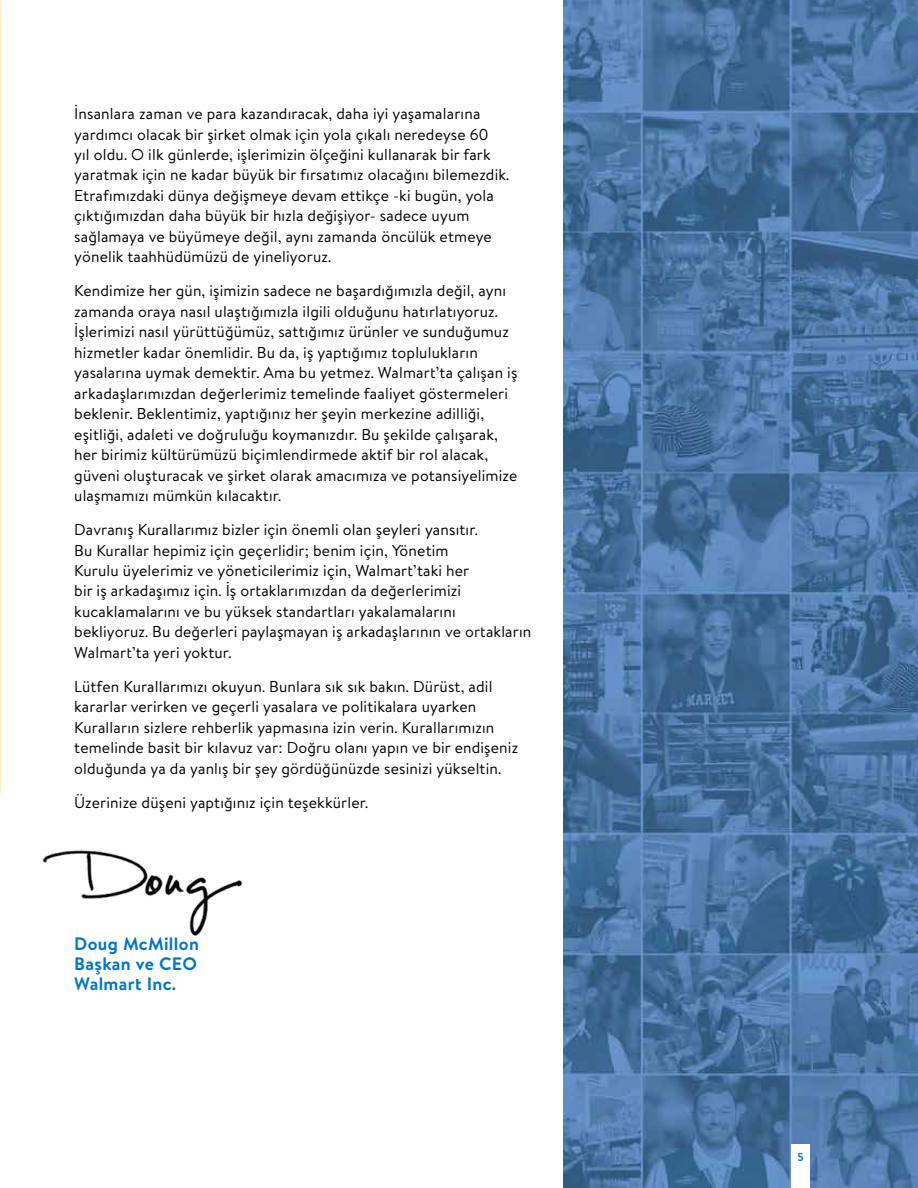
<style>
.page{position:relative;width:918px;height:1188px;background:#fff}
.page>*{position:absolute;margin:0;border:0;box-sizing:border-box;transform-origin:0 0}
.t1{font:700 18px/20.2px "Bogle";letter-spacing:.02em;color:#0077c1;text-align:justify}
.t2{font:15.75px/20.4px "Bogle";letter-spacing:.01em;color:#000}
.t3{font:700 11.25px "Bogle";color:#0077c1}
</style>
<div class="page">
<img style="left:42px;top:850px;width:201px;height:85px">
<img style="left:564px;top:0;width:354px;height:1188px">
<div style="left:791px;top:1145px;width:19px;height:43px;background:#fff"></div>
<p class="t2" style="left:74px;top:103px;width:437px">İnsanlara zaman ve para kazandıracak, daha iyi yaşamalarına yardımcı olacak bir şirket olmak için yola çıkalı neredeyse 60<br>yıl oldu. O ilk günlerde, işlerimizin ölçeğini kullanarak bir fark yaratmak için ne kadar büyük bir fırsatımız olacağını bilemezdik.<br>Etrafımızdaki dünya değişmeye devam ettikçe -ki bugün, yola çıktığımızdan daha büyük bir hızla değişiyor- sadece uyum sağlamaya ve büyümeye değil, aynı zamanda öncülük etmeye yönelik taahhüdümüzü de yineliyoruz.</p>
<p class="t2" style="left:74px;top:280px;width:445px">Kendimize her gün, işimizin sadece ne başardığımızla değil, aynı zamanda oraya nasıl ulaştığımızla ilgili olduğunu hatırlatıyoruz.<br>İşlerimizi nasıl yürüttüğümüz, sattığımız ürünler ve sunduğumuz hizmetler kadar önemlidir. Bu da, iş yaptığımız toplulukların yasalarına uymak demektir. Ama bu yetmez. Walmart’ta çalışan iş arkadaşlarımızdan değerlerimiz temelinde faaliyet göstermeleri beklenir. Beklentimiz, yaptığınız her şeyin merkezine adilliği, eşitliği, adaleti ve doğruluğu koymanızdır. Bu şekilde çalışarak, her birimiz kültürümüzü biçimlendirmede aktif bir rol alacak, güveni oluşturacak ve şirket olarak amacımıza ve potansiyelimize ulaşmamızı mümkün kılacaktır.</p>
<p class="t2" style="left:74px;top:519px;width:459px">Davranış Kurallarımız bizler için önemli olan şeyleri yansıtır.<br>Bu Kurallar hepimiz için geçerlidir; benim için, Yönetim<br>Kurulu üyelerimiz ve yöneticilerimiz için, Walmart’taki her<br>bir iş arkadaşımız için. İş ortaklarımızdan da değerlerimizi kucaklamalarını ve bu yüksek standartları yakalamalarını bekliyoruz. Bu değerleri paylaşmayan iş arkadaşlarının ve ortakların Walmart’ta yeri yoktur.</p>
<p class="t2" style="left:74px;top:676px;width:446px">Lütfen Kurallarımızı okuyun. Bunlara sık sık bakın. Dürüst, adil kararlar verirken ve geçerli yasalara ve politikalara uyarken Kuralların sizlere rehberlik yapmasına izin verin. Kurallarımızın temelinde basit bir kılavuz var: Doğru olanı yapın ve bir endişeniz olduğunda ya da yanlış bir şey gördüğünüzde sesinizi yükseltin.</p>
<p class="t2" style="left:74px;top:792px;width:296px">Üzerinize düşeni yaptığınız için teşekkürler.</p>
<p class="t1" style="left:74px;top:933px;width:126px">Doug McMillon Başkan ve CEO Walmart Inc.</p>
<p class="t3" style="left:798px;top:1149px;width:8px">5</p>
</div>
